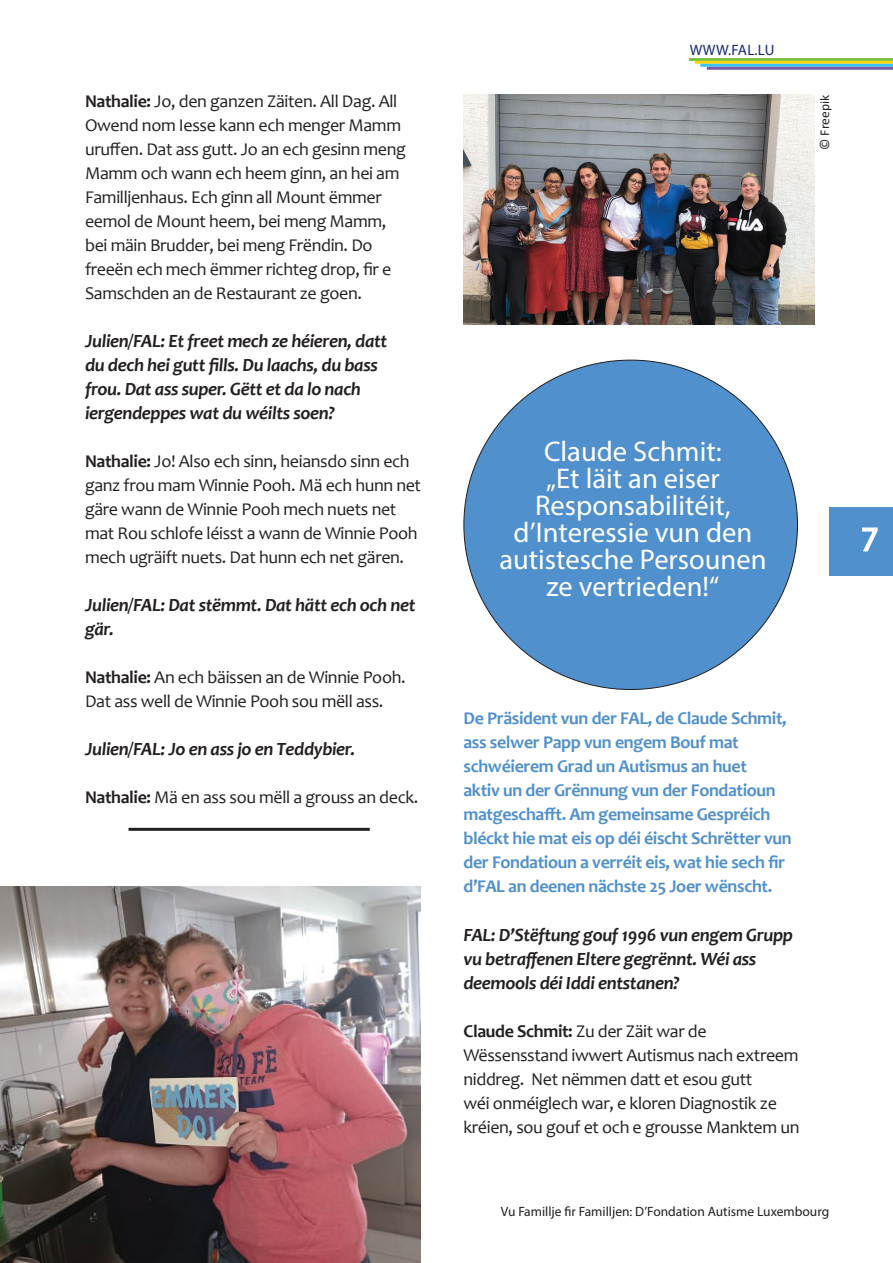
<style>
.page{position:relative;width:893px;height:1263px;background:#fff}
.page>*{position:absolute;margin:0;border:0;box-sizing:border-box;transform-origin:0 0}
.t1{font:34.5px "Myriad Pro";color:#fff}
.t2{font:28.5px/27px "Myriad Pro";color:#fff;text-align:center}
.t3{font:italic 700 18.75px/24px "Candara";letter-spacing:-.02em;color:#231f20}
.t4{font:18px/24px "Candara";letter-spacing:-.02em;color:#231f20}
.t5{font:700 18px/24px "Candara";letter-spacing:-.02em;color:#5090cc}
.t6{font:15px "Myriad Pro";letter-spacing:.02em;color:#172a6c}
.t7{font:13.5px "Myriad Pro";color:#231f20}
.t8{font:13.5px "Calibri";color:#231f20}
.s1{font-weight:700}
</style>
<div class="page">
<div style="left:829px;top:507px;width:64px;height:69px;background:#5090cc"></div>
<svg style="left:862px;top:527px;width:16px;height:25px"></svg>
<hr style="left:689px;top:58px;width:204px;height:3px;background:#79c142">
<hr style="left:695px;top:61px;width:198px;height:3px;background:#fcd406">
<hr style="left:700px;top:64px;width:193px;height:3px;background:#38c6f4">
<hr style="left:707px;top:67px;width:186px;height:3px;background:#7a5ca7">
<img style="left:463px;top:94px;width:351px;height:231px">
<hr style="left:129px;top:828px;width:241px;height:3px;background:#231f20">
<div style="left:464px;top:360px;width:333px;height:329px;background:#5090cc;border-radius:50%"></div>
<img style="left:0;top:886px;width:421px;height:377px">
<p class="t4" style="left:85px;top:89px;width:322px"><span class="s1">Nathalie:</span> Jo, den ganzen Zäiten. All Dag. All Owend nom Iesse kann ech menger Mamm uruffen. Dat ass gutt. Jo an ech gesinn meng Mamm och wann ech heem ginn, an hei am Familljenhaus. Ech ginn all Mount ëmmer eemol de Mount heem, bei meng Mamm, bei mäin Brudder, bei meng Frëndin. Do freeën ech mech ëmmer richteg drop, fir e Samschden an de Restaurant ze goen.</p>
<p class="t3" style="left:85px;top:328px;width:304px">Julien/FAL: Et freet mech ze héieren, datt du dech hei gutt fills. Du laachs, du bass frou. Dat ass super. Gëtt et da lo nach iergendeppes wat du wéilts soen?</p>
<p class="t4" style="left:85px;top:449px;width:338px"><span class="s1">Nathalie:</span> Jo! Also ech sinn, heiansdo sinn ech ganz frou mam Winnie Pooh. Mä ech hunn net gäre wann de Winnie Pooh mech nuets net mat Rou schlofe léisst a wann de Winnie Pooh mech ugräift nuets. Dat hunn ech net gären.</p>
<p class="t3" style="left:85px;top:592px;width:332px">Julien/FAL: Dat stëmmt. Dat hätt ech och net gär.</p>
<p class="t4" style="left:85px;top:665px;width:322px"><span class="s1">Nathalie:</span> An ech bäissen an de Winnie Pooh.<br>Dat ass well de Winnie Pooh sou mëll ass.</p>
<p class="t3" style="left:85px;top:736px;width:272px">Julien/FAL: Jo en ass jo en Teddybier.</p>
<p class="t4" style="left:85px;top:785px;width:335px"><span class="s1">Nathalie:</span> Mä en ass sou mëll a grouss an deck.</p>
<p class="t6" style="left:690px;top:40px;width:86px">WWW.FAL.LU</p>
<p class="t8" style="left:816px;top:150px;width:56px;rotate:-90deg">© Freepik</p>
<h2 class="t2" style="left:499px;top:438px;width:269px">Claude Schmit:<br>„Et läit an eiser<br>Responsabilitéit, d’Interessie vun den autistesche Persounen ze vertrieden!“</h2>
<h1 class="t1" style="left:861px;top:518px;width:19px">7</h1>
<p class="t5" style="left:463px;top:707px;width:330px">De Präsident vun der FAL, de Claude Schmit, ass selwer Papp vun engem Bouf mat schwéierem Grad un Autismus an huet<br>aktiv un der Grënnung vun der Fondatioun matgeschafft. Am gemeinsame Gespréich bléckt hie mat eis op déi éischt Schrëtter vun der Fondatioun a verréit eis, wat hie sech fir d’FAL an deenen nächste 25 Joer wënscht.</p>
<p class="t3" style="left:463px;top:922px;width:331px">FAL: D’Stëftung gouf 1996 vun engem Grupp vu betraffenen Eltere gegrënnt. Wéi ass deemools déi Iddi entstanen?</p>
<p class="t4" style="left:463px;top:1019px;width:337px"><span class="s1">Claude Schmit:</span> Zu der Zäit war de Wëssensstand iwwert Autismus nach extreem niddreg. Net nëmmen datt et esou gutt<br>wéi onméiglech war, e kloren Diagnostik ze kréien, sou gouf et och e grousse Manktem un</p>
<p class="t7" style="left:501px;top:1203px;width:330px">Vu Famillje fir Familljen: D’Fondation Autisme Luxembourg</p>
</div>
